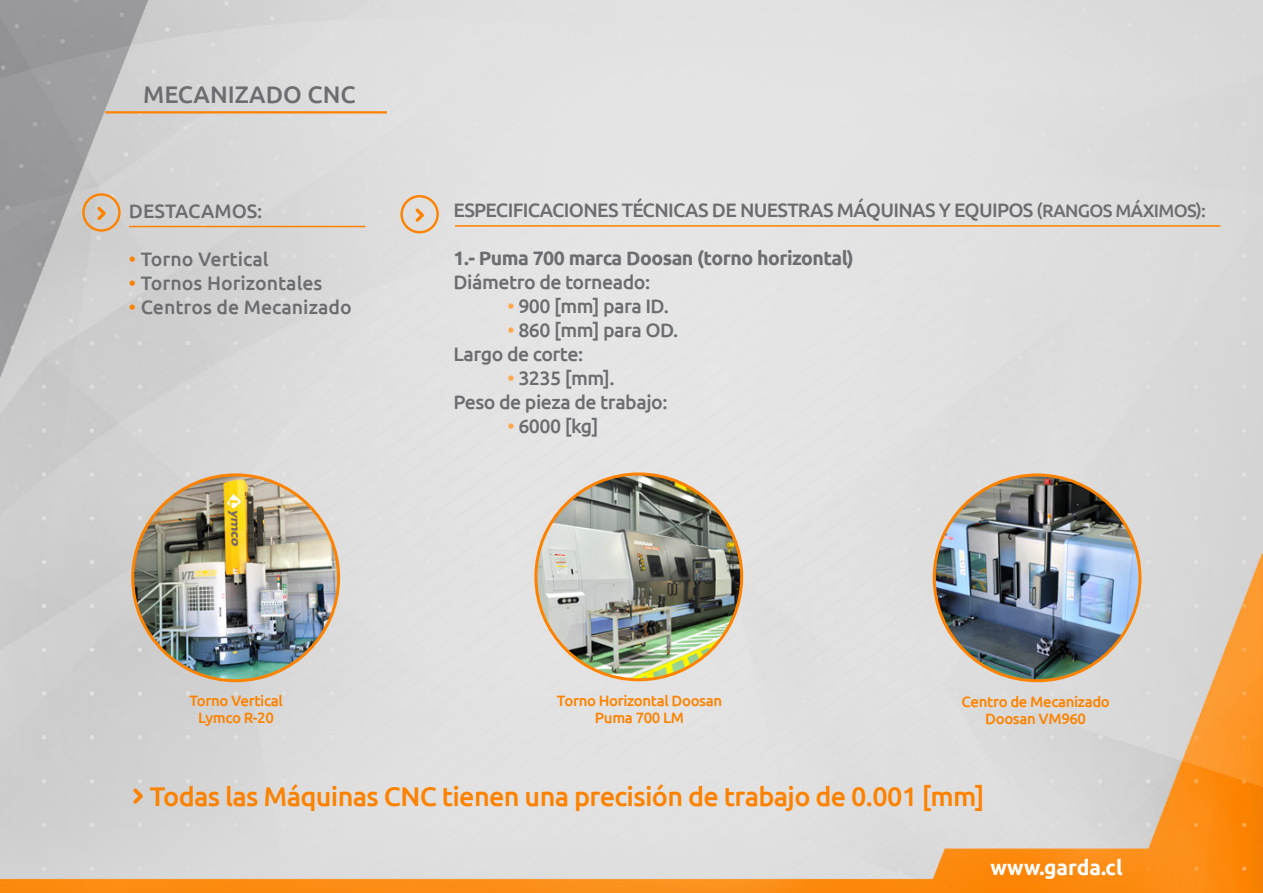
<style>
.page{position:relative;width:1263px;height:893px;background:#fff}
.page>*{position:absolute;margin:0;border:0;box-sizing:border-box;transform-origin:0 0}
.t1{font:500 27px "Ubuntu";letter-spacing:-.025em;color:#fc8200}
.t2{font:500 24px "Ubuntu";color:#6c6d70}
.t3{font:700 21px "Ubuntu";color:#fff}
.t4{font:500 19.5px "Ubuntu";letter-spacing:-.025em;color:#6c6d70}
.t5{font:500 19.5px "Ubuntu";color:#6c6d70}
.t6{font:700 19.5px "Ubuntu";letter-spacing:-.025em;color:#6c6d70}
.t7{font:500 18px "Ubuntu";color:#6c6d70}
.t8{font:500 15px/16.5px "Ubuntu";letter-spacing:-.025em;color:#fc8200;text-align:center}
.s1{color:#fc8200}
.s2{color:#fda84d}
</style>
<div class="page">
<img style="left:0;top:0;width:1263px;height:893px">
<hr style="left:105px;top:111px;width:282px;height:2px;background:#fc8200">
<svg style="left:400px;top:195px;width:39px;height:38px"></svg>
<svg style="left:82px;top:193px;width:39px;height:39px;background:#d7bda1"></svg>
<hr style="left:129px;top:226px;width:236px;height:1px;background:#fc8200">
<hr style="left:455px;top:225px;width:765px;height:2px;background:#fc8200">
<svg style="left:133px;top:789px;width:10px;height:15px"></svg>
<img style="left:133px;top:475px;width:206px;height:206px;border-radius:103px">
<img style="left:536px;top:474px;width:206px;height:205px">
<img style="left:934px;top:475px;width:206px;height:206px;border-radius:103px">
<p class="t2" style="left:143px;top:79px;width:214px">MECANIZADO CNC</p>
<p class="t5" style="left:129px;top:198px;width:135px">DESTACAMOS:</p>
<p class="t5" style="left:129px;top:246px;width:141px"><span class="s1">•</span> Torno Vertical</p>
<p class="t5" style="left:129px;top:270px;width:195px"><span class="s1">•</span> Tornos Horizontales</p>
<p class="t5" style="left:129px;top:294px;width:224px"><span class="s1">•</span> Centros de Mecanizado</p>
<p class="t4" style="left:454px;top:198px;width:22px">Especificaciones</p>
<p class="t4" style="left:622px;top:198px;width:33px">Técnicas</p>
<p class="t4" style="left:712px;top:198px;width:67px">de nuestras</p>
<p class="t4" style="left:837px;top:198px;width:68px">Máquinas</p>
<p class="t4" style="left:939px;top:198px;width:65px">y Equipos</p>
<p class="t7" style="left:1036px;top:199px;width:30px">(Rangos</p>
<p class="t7" style="left:1115px;top:199px;width:50px">máximos</p>
<p class="t7" style="left:1196px;top:199px;width:12px">):</p>
<p class="t6" style="left:454px;top:246px;width:402px">1.- Puma 700 marca Doosan (torno horizontal)</p>
<p class="t4" style="left:454px;top:270px;width:198px">Diámetro de torneado:</p>
<p class="t4" style="left:508px;top:294px;width:163px"><span class="s2">•</span> 900 [mm] para ID.</p>
<p class="t4" style="left:508px;top:318px;width:172px"><span class="s2">•</span> 860 [mm] para OD.</p>
<p class="t4" style="left:454px;top:342px;width:131px">Largo de corte:</p>
<p class="t4" style="left:508px;top:366px;width:109px"><span class="s2">•</span> 3235 [mm].</p>
<p class="t4" style="left:454px;top:390px;width:215px">Peso de pieza de trabajo:</p>
<p class="t4" style="left:508px;top:414px;width:92px"><span class="s2">•</span> 6000 [kg]</p>
<p class="t8" style="left:189px;top:692px;width:95px">Torno Vertical</p>
<p class="t8" style="left:198px;top:709px;width:77px">Lymco R-20</p>
<p class="t8" style="left:557px;top:692px;width:167px">Torno Horizontal Doosan<br>Puma 700 LM</p>
<p class="t8" style="left:961px;top:693px;width:150px">Centro de Mecanizado<br>Doosan VM960</p>
<p class="t1" style="left:150px;top:779px;width:836px">Todas las Máquinas CNC tienen una precisión de trabajo de 0.001 [mm]</p>
<p class="t3" style="left:990px;top:855px;width:134px">www.garda.cl</p>
</div>
